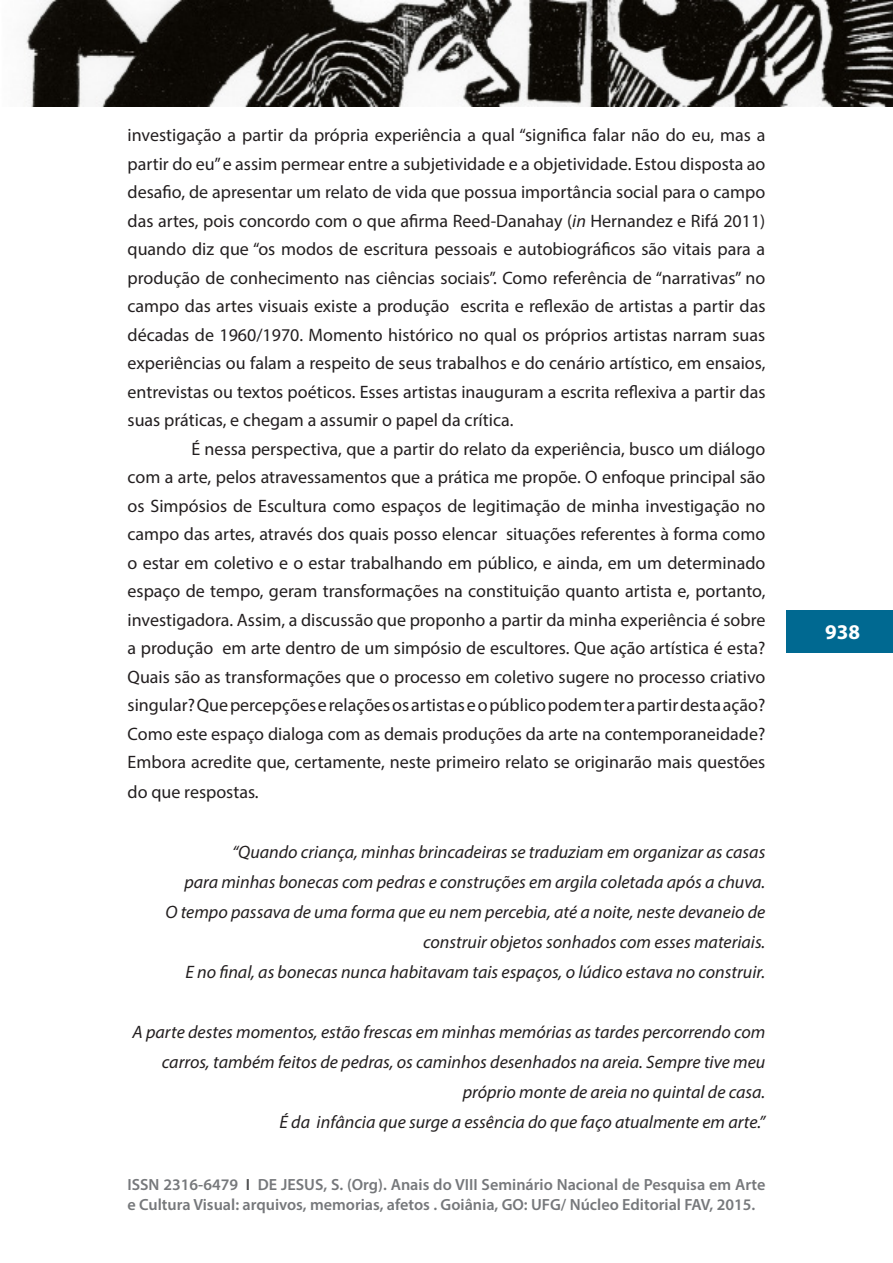
<style>
.page{position:relative;width:893px;height:1263px;background:#fff}
.page>*{position:absolute;margin:0;border:0;box-sizing:border-box;transform-origin:0 0}
.t1{font:700 21px "Myriad Pro";color:#fff}
.Texto_básico{font:18px/28.7px "Myriad Pro";color:#231f20;text-align:justify}
.Texto_básico-2{font:italic 18px/30px "Myriad Pro";color:#231f20;text-align:right}
.t2{font:600 16.2px/19.5px "Myriad Pro";color:#76787b}
.s1{font-style:italic}
.s2{color:#4b4c4d}
</style>
<div class="page">
<div style="left:787px;top:610px;width:106px;height:43px;background:#006991"></div>
<img style="left:25px;top:0;width:868px;height:106px">
<p class="Texto_básico" style="left:128px;top:120px;width:639px">investigação a partir da própria experiência a qual “significa falar não do eu, mas a partir do eu” e assim permear entre a subjetividade e a objetividade. Estou disposta ao desafio, de apresentar um relato de vida que possua importância social para o campo das artes, pois concordo com o que afirma Reed-Danahay (<span class="s1">in</span> Hernandez e Rifá 2011) quando diz que “os modos de escritura pessoais e autobiográficos são vitais para a produção de conhecimento nas ciências sociais”. Como referência de “narrativas” no campo das artes visuais existe a produção escrita e reflexão de artistas a partir das décadas de 1960/1970. Momento histórico no qual os próprios artistas narram suas experiências ou falam a respeito de seus trabalhos e do cenário artístico, em ensaios, entrevistas ou textos poéticos. Esses artistas inauguram a escrita reflexiva a partir das suas práticas, e chegam a assumir o papel da crítica.</p>
<p class="Texto_básico" style="left:128px;top:434px;width:639px;text-indent:64px">É nessa perspectiva, que a partir do relato da experiência, busco um diálogo com a arte, pelos atravessamentos que a prática me propõe. O enfoque principal são os Simpósios de Escultura como espaços de legitimação de minha investigação no campo das artes, através dos quais posso elencar situações referentes à forma como o estar em coletivo e o estar trabalhando em público, e ainda, em um determinado espaço de tempo, geram transformações na constituição quanto artista e, portanto, investigadora. Assim, a discussão que proponho a partir da minha experiência é sobre a produção em arte dentro de um simpósio de escultores. Que ação artística é esta?<br>Quais são as transformações que o processo em coletivo sugere no processo criativo singular? Que percepções e relações os artistas e o público podem ter a partir desta ação?<br>Como este espaço dialoga com as demais produções da arte na contemporaneidade?<br>Embora acredite que, certamente, neste primeiro relato se originarão mais questões do que respostas.</p>
<p class="Texto_básico-2" style="left:232px;top:837px;width:535px">“Quando criança, minhas brincadeiras se traduziam em organizar as casas</p>
<p class="Texto_básico-2" style="left:184px;top:867px;width:582px">para minhas bonecas com pedras e construções em argila coletada após a chuva.</p>
<p class="Texto_básico-2" style="left:165px;top:897px;width:601px">O tempo passava de uma forma que eu nem percebia, até a noite, neste devaneio de construir objetos sonhados com esses materiais.</p>
<p class="Texto_básico-2" style="left:185px;top:957px;width:582px">E no final, as bonecas nunca habitavam tais espaços, o lúdico estava no construir.</p>
<p class="Texto_básico-2" style="left:133px;top:1017px;width:634px">A parte destes momentos, estão frescas em minhas memórias as tardes percorrendo com carros, também feitos de pedras, os caminhos desenhados na areia. Sempre tive meu próprio monte de areia no quintal de casa.</p>
<p class="Texto_básico-2" style="left:279px;top:1107px;width:487px">É da infância que surge a essência do que faço atualmente em arte.”</p>
<p class="t2" style="left:128px;top:1174px;width:639px">ISSN 2316-6479 <span class="s2">I</span> DE JESUS, S. (Org). Anais do VIII Seminário Nacional de Pesquisa em Arte e Cultura Visual: arquivos, memorias, afetos . Goiânia, GO: UFG/ Núcleo Editorial FAV, 2015.</p>
<p class="t1" style="left:825px;top:619px;width:36px">938</p>
</div>
